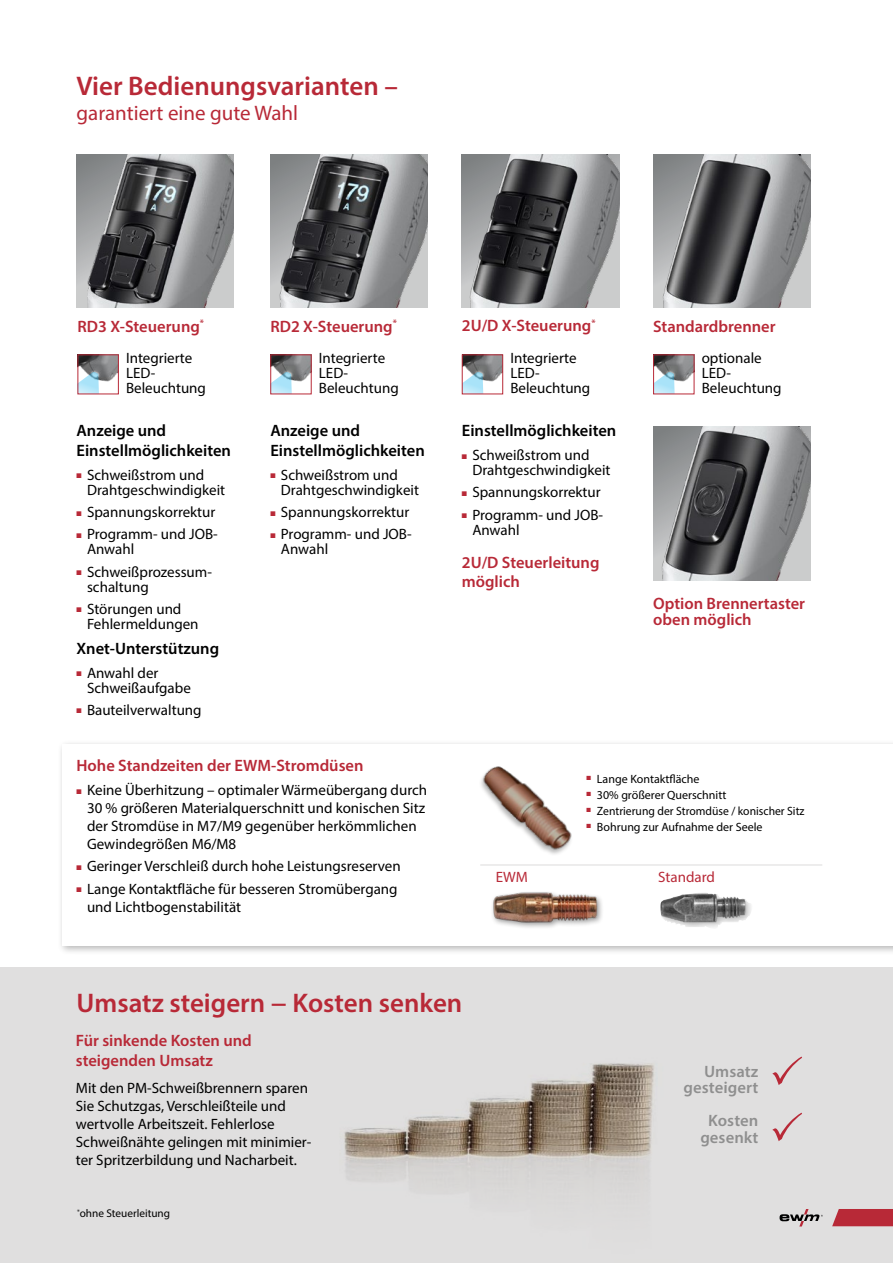
<style>
.page{position:relative;width:893px;height:1263px;background:#fff}
.page>*{position:absolute;margin:0;border:0;box-sizing:border-box;transform-origin:0 0}
.t1{font:600 27px "Myriad Pro";color:#b82937}
.t2{font:21px "Myriad Pro";color:#b82937}
.t3{font:600 16.5px/19.8px "Myriad Pro";color:#b82937}
.t4{font:600 16.5px/19.8px "Myriad Pro";color:#000}
.t5{font:600 16.5px/16.5px "Myriad Pro";color:#8f8f8f;text-align:right}
.t6{font:15px/15px "Myriad Pro";color:#000}
.t7{font:15px "Myriad Pro";color:#b82937}
.t8{font:12px "Myriad Pro";color:#000}
.t9{font:11.25px "Myriad Pro";color:#000}
.t10{font:600 9.6px "Myriad Pro";color:#b82937}
.s1{color:#b82937}
</style>
<div class="page">
<div style="left:0;top:967px;width:893px;height:296px;background:#e0dfdf"></div>
<div style="left:57px;top:740px;width:836px;height:215px;background:#000;opacity:.29"></div>
<div style="left:62px;top:745px;width:831px;height:201px;background:#fff"></div>
<hr style="left:480px;top:864px;width:342px;height:1px;background:#e0dfdf">
<img style="left:344px;top:1063px;width:310px;height:128px">
<img style="left:77px;top:155px;width:157px;height:153px">
<img style="left:270px;top:155px;width:158px;height:153px">
<img style="left:462px;top:155px;width:157px;height:153px">
<img style="left:653px;top:155px;width:157px;height:153px">
<img style="left:653px;top:427px;width:157px;height:153px">
<img style="left:80px;top:356px;width:37px;height:26px">
<svg style="left:80px;top:372px;width:20px;height:20px"></svg>
<div style="left:78px;top:354px;width:41px;height:40px;border:1px solid #b82937"></div>
<img style="left:272px;top:356px;width:38px;height:26px">
<svg style="left:272px;top:372px;width:21px;height:20px"></svg>
<div style="left:270px;top:354px;width:42px;height:40px;border:1px solid #b82937"></div>
<img style="left:464px;top:356px;width:37px;height:26px">
<svg style="left:464px;top:372px;width:21px;height:20px"></svg>
<div style="left:462px;top:354px;width:41px;height:40px;border:1px solid #b82937"></div>
<img style="left:655px;top:356px;width:37px;height:26px">
<svg style="left:655px;top:372px;width:21px;height:20px"></svg>
<div style="left:653px;top:354px;width:41px;height:40px;border:1px solid #b82937"></div>
<img style="left:480px;top:766px;width:114px;height:99px">
<img style="left:660px;top:893px;width:91px;height:35px">
<img style="left:492px;top:892px;width:110px;height:36px">
<svg style="left:780px;top:1209px;width:43px;height:17px"></svg>
<svg style="left:832px;top:1209px;width:61px;height:17px"></svg>
<svg style="left:772px;top:1056px;width:30px;height:29px"></svg>
<svg style="left:772px;top:1113px;width:30px;height:28px"></svg>
<h1 class="t1" style="left:77px;top:68px;width:323px">Vier Bedienungsvarianten –</h1>
<h2 class="t2" style="left:77px;top:100px;width:223px">garantiert eine gute Wahl</h2>
<p class="t10" style="left:200px;top:317px;width:6px">*</p>
<p class="t3" style="left:270px;top:316px;width:128px">RD2 X-Steuerung<sup>*</sup></p>
<p class="t3" style="left:462px;top:315px;width:135px">2U/D X-Steuerung<sup>*</sup></p>
<p class="t3" style="left:78px;top:316px;width:124px">RD3 X-Steuerung</p>
<p class="t3" style="left:653px;top:316px;width:124px">Standardbrenner</p>
<p class="t6" style="left:126px;top:350px;width:81px">Integrierte<br>LED-<br>Beleuchtung</p>
<p class="t6" style="left:319px;top:350px;width:81px">Integrierte<br>LED-<br>Beleuchtung</p>
<p class="t6" style="left:510px;top:350px;width:81px">Integrierte<br>LED-<br>Beleuchtung</p>
<p class="t6" style="left:702px;top:350px;width:81px">optionale<br>LED-<br>Beleuchtung</p>
<p class="t4" style="left:77px;top:420px;width:156px">Anzeige und<br>Einstellmöglichkeiten</p>
<p class="t6" style="left:87px;top:467px;width:140px;text-indent:-10px"><span class="s1">■</span> Schweißstrom und<br>Drahtgeschwindigkeit</p>
<p class="t6" style="left:77px;top:504px;width:140px"><span class="s1">■</span> Spannungskorrektur</p>
<p class="t6" style="left:87px;top:527px;width:132px;text-indent:-10px"><span class="s1">■</span> Programm- und JOB-<br>Anwahl</p>
<p class="t6" style="left:87px;top:564px;width:126px;text-indent:-10px"><span class="s1">■</span> Schweißprozessum&shy;schaltung</p>
<p class="t6" style="left:87px;top:601px;width:113px;text-indent:-10px"><span class="s1">■</span> Störungen und<br>Fehlermeldungen</p>
<p class="t4" style="left:77px;top:638px;width:144px">Xnet-Unterstützung</p>
<p class="t6" style="left:87px;top:665px;width:105px;text-indent:-10px"><span class="s1">■</span> Anwahl der<br>Schweißaufgabe</p>
<p class="t6" style="left:77px;top:702px;width:127px"><span class="s1">■</span> Bauteilverwaltung</p>
<p class="t4" style="left:270px;top:420px;width:156px">Anzeige und<br>Einstellmöglichkeiten</p>
<p class="t6" style="left:281px;top:467px;width:140px;text-indent:-10px"><span class="s1">■</span> Schweißstrom und<br>Drahtgeschwindigkeit</p>
<p class="t6" style="left:270px;top:504px;width:140px"><span class="s1">■</span> Spannungskorrektur</p>
<p class="t6" style="left:281px;top:527px;width:132px;text-indent:-10px"><span class="s1">■</span> Programm- und JOB-<br>Anwahl</p>
<p class="t3" style="left:77px;top:755px;width:288px">Hohe Standzeiten der EWM-Stromdüsen</p>
<p class="t6" style="left:87px;top:781px;width:342px;line-height:18px;text-indent:-10px"><span class="s1">■</span> Keine Überhitzung – optimaler Wärmeübergang durch 30 % größeren Materialquerschnitt und konischen Sitz der Stromdüse in M7/M9 gegenüber herkömmlichen Gewindegrößen M6/M8</p>
<p class="t6" style="left:77px;top:859px;width:326px"><span class="s1">■</span> Geringer Verschleiß durch hohe Leistungsreserven</p>
<p class="t6" style="left:87px;top:879px;width:312px;line-height:18px;text-indent:-10px"><span class="s1">■</span> Lange Kontaktfläche für besseren Stromübergang und Lichtbogenstabilität</p>
<p class="t4" style="left:462px;top:420px;width:156px">Einstellmöglichkeiten</p>
<p class="t6" style="left:472px;top:447px;width:140px;text-indent:-10px"><span class="s1">■</span> Schweißstrom und<br>Drahtgeschwindigkeit</p>
<p class="t6" style="left:462px;top:484px;width:140px"><span class="s1">■</span> Spannungskorrektur</p>
<p class="t6" style="left:472px;top:507px;width:132px;text-indent:-10px"><span class="s1">■</span> Programm- und JOB-<br>Anwahl</p>
<p class="t3" style="left:462px;top:552px;width:139px">2U/D Steuerleitung möglich</p>
<p class="t3" style="left:653px;top:595px;width:153px;line-height:16.5px">Option Brennertaster oben möglich</p>
<p class="t8" style="left:586px;top:771px;width:115px"><sup>■</sup> Lange Kontaktfläche</p>
<p class="t8" style="left:586px;top:787px;width:141px"><sup>■</sup> 30% größerer Querschnitt</p>
<p class="t8" style="left:586px;top:803px;width:220px"><sup>■</sup> Zentrierung der Stromdüse / konischer Sitz</p>
<p class="t8" style="left:586px;top:819px;width:178px"><sup>■</sup> Bohrung zur Aufnahme der Seele</p>
<p class="t7" style="left:496px;top:867px;width:34px">EWM</p>
<p class="t7" style="left:658px;top:867px;width:58px">Standard</p>
<h1 class="t1" style="left:77px;top:985px;width:387px">Umsatz steigern − Kosten senken</h1>
<p class="t3" style="left:76px;top:1030px;width:177px">Für sinkende Kosten und steigenden Umsatz</p>
<p class="t6" style="left:76px;top:1078px;width:237px;line-height:18px">Mit den PM-Schweißbrennern sparen Sie Schutzgas, Verschleißteile und wertvolle Arbeitszeit. Fehlerlose Schweißnähte gelingen mit minimier&shy;ter Spritzerbildung und Nacharbeit.</p>
<p class="t9" style="left:77px;top:1207px;width:95px"><sup>*</sup>ohne Steuerleitung</p>
<p class="t5" style="left:683px;top:1062px;width:77px">Umsatz gesteigert</p>
<p class="t5" style="left:700px;top:1112px;width:60px;text-align:center">Kosten gesenkt</p>
</div>
